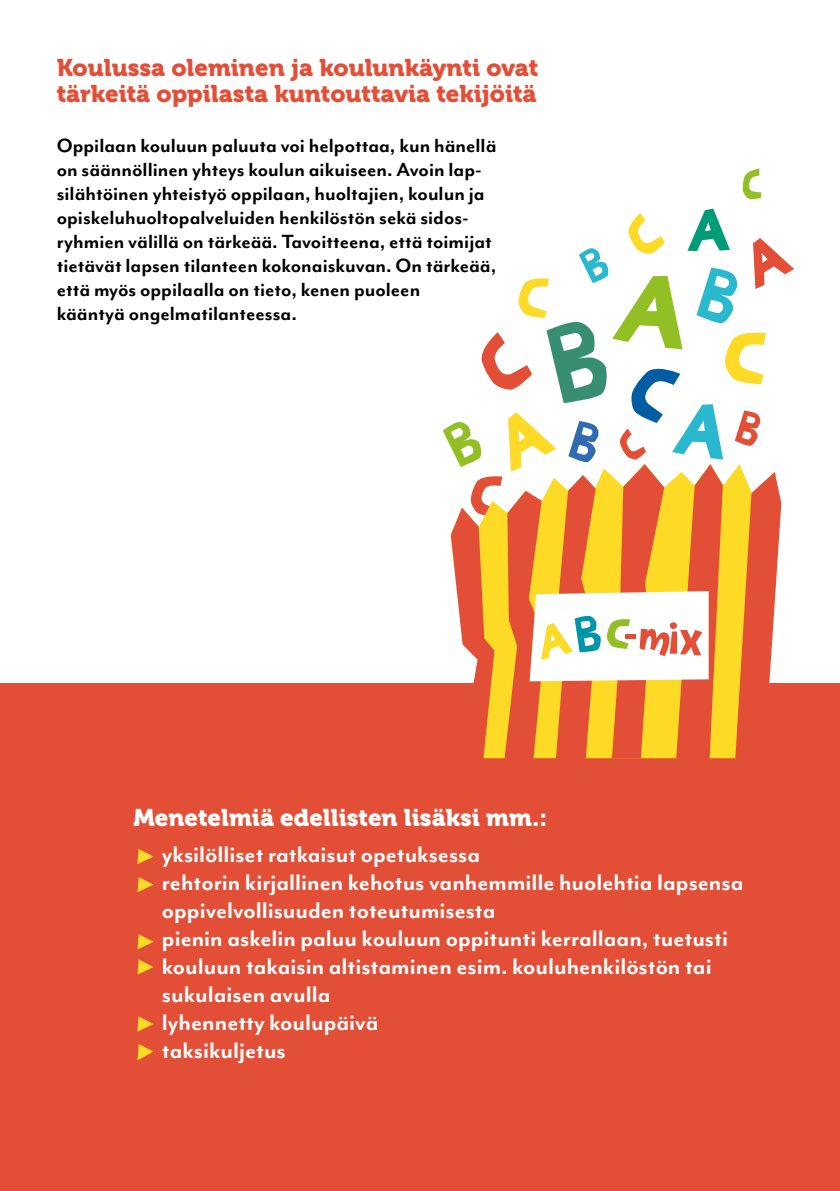
<style>
.page{position:relative;width:840px;height:1191px;background:#fff}
.page>*{position:absolute;margin:0;border:0;box-sizing:border-box;transform-origin:0 0}
.t1{font:700 26px/28px "Mr Eaves Mod OT";color:#fff}
.t2{font:24px/26px "Museo 900";color:#e24f36}
.t3{font:24px "Museo 900";color:#fff}
.t4{font:700 22px/24px "Mr Eaves Mod OT";color:#000}
</style>
<div class="page">
<div style="left:0;top:683px;width:839px;height:508px;background:#e24f36"></div>
<svg style="left:742px;top:169px;width:19px;height:31px"></svg>
<svg style="left:442px;top:209px;width:351px;height:550px"></svg>
<svg style="left:137px;top:849px;width:16px;height:15px"></svg>
<svg style="left:137px;top:877px;width:16px;height:15px"></svg>
<svg style="left:137px;top:934px;width:16px;height:15px"></svg>
<svg style="left:137px;top:959px;width:16px;height:15px"></svg>
<svg style="left:137px;top:1044px;width:16px;height:16px"></svg>
<svg style="left:137px;top:1016px;width:16px;height:15px"></svg>
<p class="t2" style="left:57px;top:55px;width:483px">Koulussa oleminen ja koulunkäynti ovat tärkeitä oppilasta kuntouttavia tekijöitä</p>
<p class="t4" style="left:57px;top:133px;width:441px">Oppilaan kouluun paluuta voi helpottaa, kun hänellä on säännöllinen yhteys koulun aikuiseen. Avoin lap&shy;silähtöinen yhteistyö oppilaan, huoltajien, koulun ja opiskeluhuoltopalveluiden henkilöstön sekä sidos&shy;ryhmien välillä on tärkeää. Tavoitteena, että toimijat tietävät lapsen tilanteen kokonaiskuvan. On tärkeää, että myös oppilaalla on tieto, kenen puoleen<br>kääntyä ongelmatilanteessa.</p>
<p class="t3" style="left:133px;top:803px;width:415px">Menetelmiä edellisten lisäksi mm.:</p>
<p class="t1" style="left:162px;top:840px;width:582px">yksilölliset ratkaisut opetuksessa<br>rehtorin kirjallinen kehotus vanhemmille huolehtia lapsensa oppivelvollisuuden toteutumisesta<br>pienin askelin paluu kouluun oppitunti kerrallaan, tuetusti kouluun takaisin altistaminen esim. kouluhenkilöstön tai sukulaisen avulla<br>lyhennetty koulupäivä<br>taksikuljetus</p>
</div>
